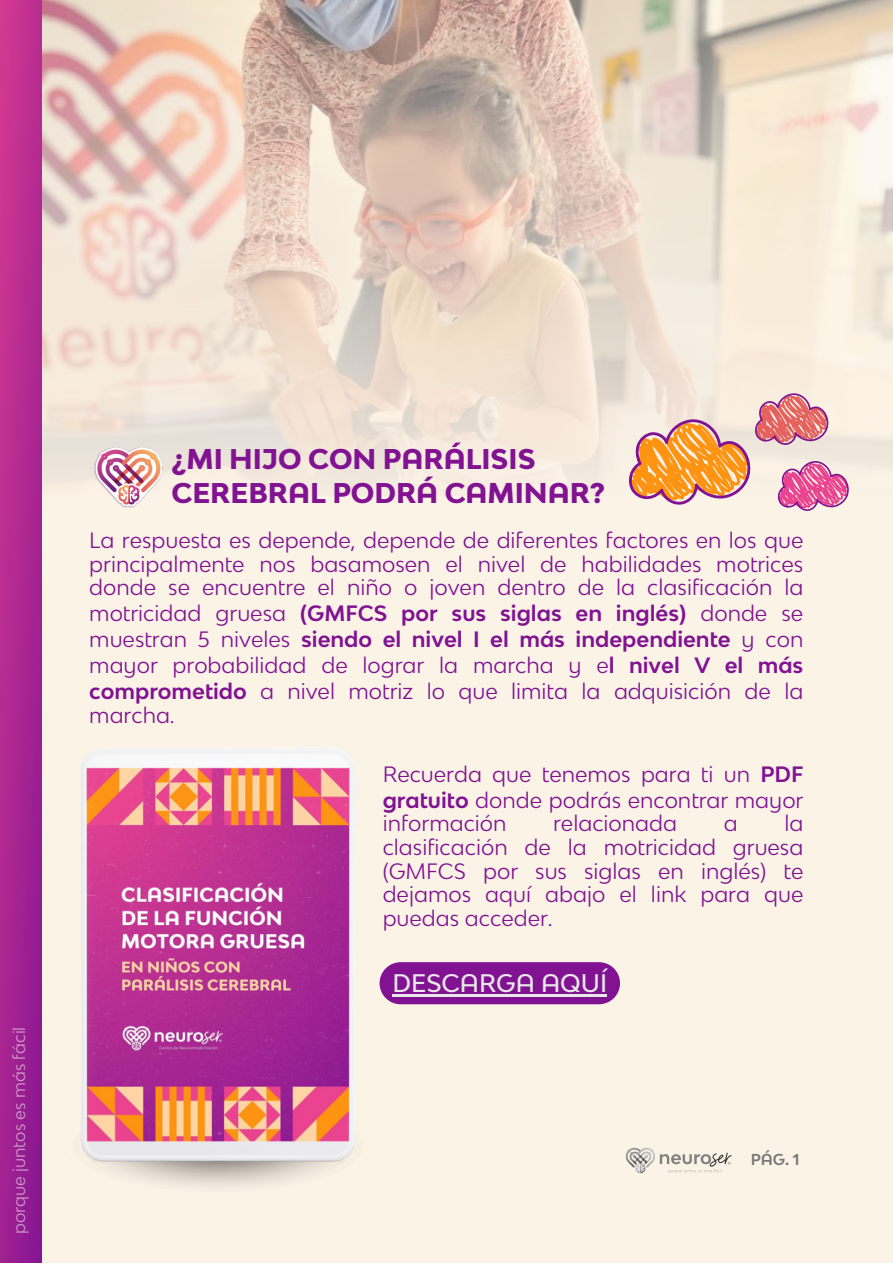
<style>
.page{position:relative;width:893px;height:1264px;background:#fff}
.page>*{position:absolute;margin:0;border:0;box-sizing:border-box;transform-origin:0 0}
.t1{font:800 27px/33.8px "Bw Modelica SS01";color:#811392}
.t2{font:500 24px "Bw Modelica SS01";color:#e9e8e9}
.t3{font:21px/23.5px "Bw Modelica SS01";color:#811392;text-align:justify}
.t4{font:16.35px "Bw Modelica SS01";color:#faf8ee}
.t5{font:700 15px "Bw Modelica SS01";color:#797979}
.s1{font-weight:700}
</style>
<div class="page">
<div style="left:0;top:0;width:892px;height:1262px;background:#fcf3e7"></div>
<svg style="left:42px;top:0;width:850px;height:483px"></svg>
<svg style="left:0;top:0;width:42px;height:1262px;background:#b22991"></svg>
<img style="left:625px;top:1147px;width:107px;height:27px">
<img style="left:89px;top:444px;width:77px;height:64px">
<img style="left:17px;top:704px;width:402px;height:502px">
<svg style="left:628px;top:390px;width:223px;height:121px"></svg>
<svg style="left:379px;top:962px;width:241px;height:42px;background:#882197"></svg>
<hr style="left:392px;top:994px;width:215px;height:2px;background:#e9e8e9">
<p class="t4" style="left:13px;top:1234px;width:209px;rotate:-90deg">porque juntos es más fácil</p>
<p class="t1" style="left:171px;top:442px;width:435px">¿MI HIJO CON PARÁLISIS<br>CEREBRAL PODRÁ CAMINAR?</p>
<p class="t3" style="left:89px;top:530px;width:715px">La respuesta es depende, depende de diferentes factores en los que principalmente nos basamosen el nivel de habilidades motrices donde se encuentre el niño o joven dentro de la clasificación la</p>
<p class="t3" style="left:89px;top:602px;width:715px;line-height:25.8px">motricidad gruesa <span class="s1">(GMFCS por sus siglas en inglés)</span> donde se muestran 5 niveles <span class="s1">siendo el nivel I el más independiente</span> y con mayor probabilidad de lograr la marcha y e<span class="s1">l nivel V el más comprometido</span> a nivel motriz lo que limita la adquisición de la</p>
<p class="t3" style="left:89px;top:705px;width:87px">marcha.</p>
<p class="t3" style="left:382px;top:763px;width:422px;line-height:25.8px">Recuerda que tenemos para ti un <span class="s1">PDF gratuito</span> donde podrás encontrar mayor</p>
<p class="t3" style="left:382px;top:813px;width:125px">información</p>
<p class="t3" style="left:553px;top:813px;width:125px">relacionada</p>
<p class="t3" style="left:723px;top:813px;width:15px">a</p>
<p class="t3" style="left:382px;top:813px;width:422px;text-indent:401px">la clasificación de la motricidad gruesa (GMFCS por sus siglas en inglés) te dejamos aquí abajo el link para que puedas acceder.</p>
<p class="t2" style="left:392px;top:968px;width:216px">DESCARGA AQUÍ</p>
<p class="t5" style="left:750px;top:1150px;width:50px">PÁG. 1</p>
</div>
